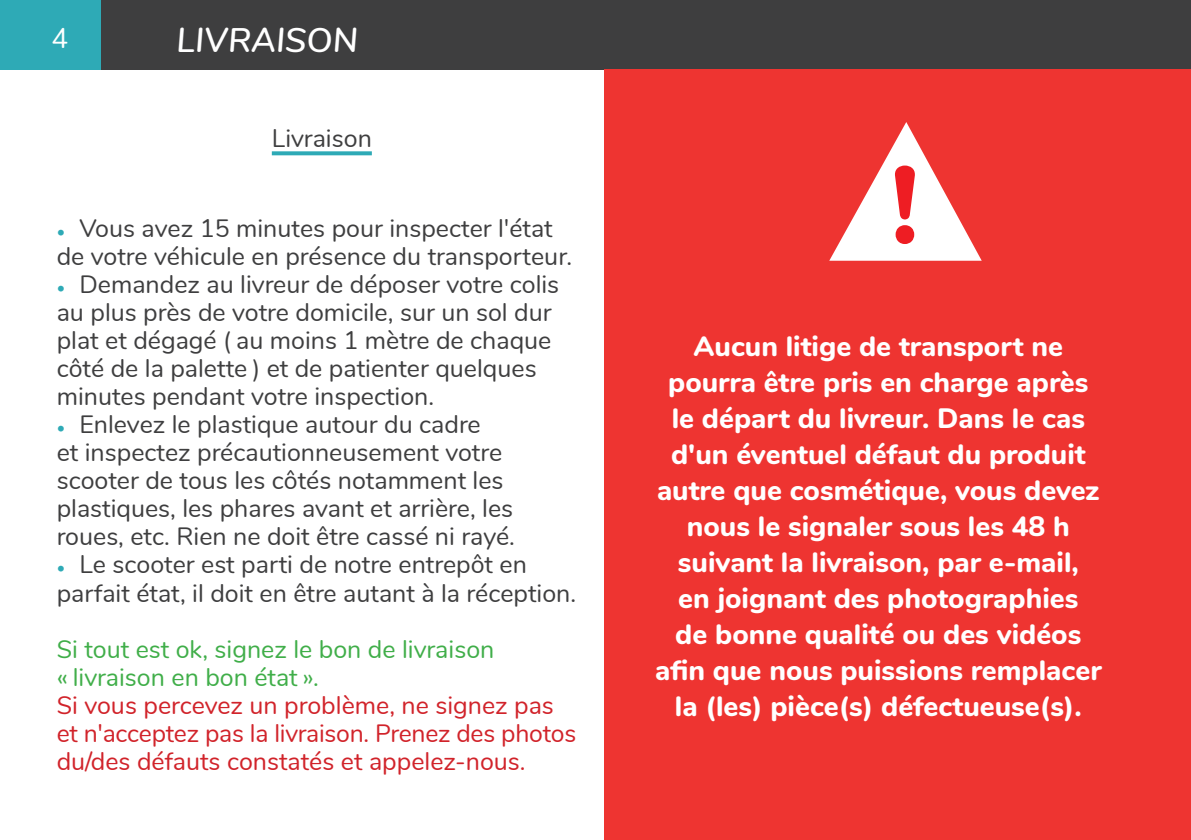
<style>
.page{position:relative;width:1191px;height:840px;background:#fff}
.page>*{position:absolute;margin:0;border:0;box-sizing:border-box;transform-origin:0 0}
.t1{font:800 109.4px "Nunito";color:#ee1d23}
.GROS_TITRE_A_GAUCHE{font:italic 600 34px "Nunito";color:#fff}
.TEXTE{font:800 28px/36px "Nunito";color:#fff;text-align:center}
.t2{font:28px "Nunito";color:#fff}
.SOUS_TITRE_SOULIGNÉ{font:25px/28px "Nunito";color:#3e3e3f}
.t3{font:25px/28px "Nunito";color:#d1232a}
.s1{font-size:16px;color:#2eaab6}
.s2{color:#40ae49}
</style>
<div class="page">
<div style="left:0;top:0;width:102px;height:70px;background:#2eaab6"></div>
<div style="left:102px;top:0;width:1089px;height:70px;background:#3e3e3f"></div>
<div style="left:604px;top:70px;width:587px;height:769px;background:#ee3431"></div>
<svg style="left:829px;top:122px;width:152px;height:138px"></svg>
<svg style="left:272px;top:151px;width:100px;height:4px"></svg>
<p class="t2" style="left:52px;top:18px;width:18px">4</p>
<p class="GROS_TITRE_A_GAUCHE" style="left:176px;top:15px;width:183px">LIVRAISON</p>
<p class="SOUS_TITRE_SOULIGNÉ" style="left:272px;top:123px;width:101px">Livraison</p>
<p class="SOUS_TITRE_SOULIGNÉ" style="left:57px;top:213px;width:517px"><span class="s1">•</span> Vous avez 15 minutes pour inspecter l'état de votre véhicule en présence du transporteur.</p>
<p class="SOUS_TITRE_SOULIGNÉ" style="left:57px;top:269px;width:504px"><span class="s1">•</span> Demandez au livreur de déposer votre colis au plus près de votre domicile, sur un sol dur plat et dégagé ( au moins 1 mètre de chaque côté de la palette ) et de patienter quelques minutes pendant votre inspection.</p>
<p class="SOUS_TITRE_SOULIGNÉ" style="left:57px;top:409px;width:460px"><span class="s1">•</span> Enlevez le plastique autour du cadre<br>et inspectez précautionneusement votre scooter de tous les côtés notamment les plastiques, les phares avant et arrière, les roues, etc. Rien ne doit être cassé ni rayé.</p>
<p class="SOUS_TITRE_SOULIGNÉ" style="left:57px;top:549px;width:521px"><span class="s1">•</span> Le scooter est parti de notre entrepôt en parfait état, il doit en être autant à la réception.</p>
<p class="t3" style="left:57px;top:633px;width:521px"><span class="s2">Si tout est ok, signez le bon de livraison<br>« livraison en bon état ».<br></span>Si vous percevez un problème, ne signez pas et n'acceptez pas la livraison. Prenez des photos du/des défauts constatés et appelez-nous.</p>
<h1 class="t1" style="left:890px;top:124px;width:30px">!</h1>
<p class="TEXTE" style="left:668px;top:326px;width:422px">Aucun litige de transport ne pourra être pris en charge après le départ du livreur. Dans le cas d'un éventuel défaut du produit</p>
<p class="TEXTE" style="left:657px;top:470px;width:444px">autre que cosmétique, vous devez nous le signaler sous les 48 h suivant la livraison, par e-mail,<br>en joignant des photographies</p>
<p class="TEXTE" style="left:655px;top:614px;width:448px">de bonne qualité ou des vidéos afin que nous puissions remplacer la (les) pièce(s) défectueuse(s).</p>
</div>
